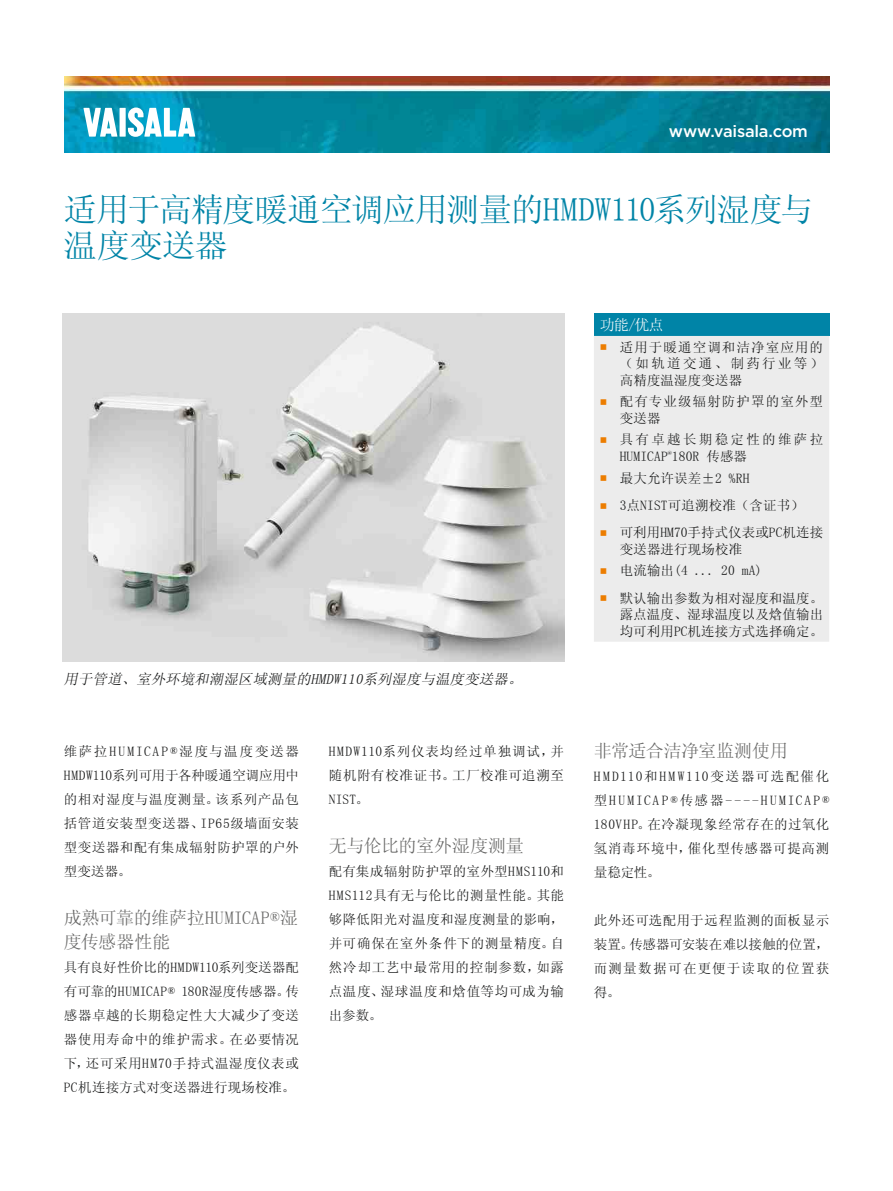
<style>
.page{position:relative;width:893px;height:1191px;background:#fff}
.page>*{position:absolute;margin:0;border:0;box-sizing:border-box;transform-origin:0 0}
.t1{font:33px/36px "Sim Sun";letter-spacing:-.02em;color:#0084a7}
.t2{font:18px/24px "Sim Sun";letter-spacing:-.02em;color:#686867}
.t3{font:500 16.5px "Gotham";letter-spacing:-.015em;color:#fff}
.t4{font:15px "Sim Sun";color:#fff}
.t5{font:italic 14.25px "Sim Sun";color:#151616}
.t6{font:13.5px/24px "Sim Sun";letter-spacing:.035em;color:#151616;text-align:justify}
.t7{font:13.5px/16.5px "Sim Sun";letter-spacing:.17em;color:#151616}
.t8{font:13.5px "Sim Sun";letter-spacing:.01em;color:#151616}
.t9{font:13.5px/16.5px "Sim Sun";letter-spacing:.005em;color:#151616}
.t10{font:13.5px/16.5px "Sim Sun";letter-spacing:.08em;color:#151616}
.s1{font-family:"Arial";font-weight:700;font-size:21px;color:#ec7d00}
</style>
<div class="page">
<img style="left:64px;top:77px;width:765px;height:75px">
<svg style="left:83px;top:108px;width:34px;height:29px"></svg>
<div style="left:120px;top:108px;width:6px;height:29px;background:#fff"></div>
<svg style="left:128px;top:107px;width:67px;height:30px"></svg>
<div style="left:594px;top:313px;width:235px;height:23px;background:#0084a7"></div>
<div style="left:594px;top:336px;width:235px;height:305px;background:#ececec"></div>
<img style="left:63px;top:313px;width:501px;height:348px">
<p class="t3" style="left:669px;top:120px;width:141px">www.vaisala.com</p>
<h1 class="t1" style="left:64px;top:191px;width:751px">适用于高精度暖通空调应用测量的HMDW110系列湿度与温度变送器</h1>
<p class="t5" style="left:64px;top:672px;width:463px">用于管道、室外环境和潮湿区域测量的HMDW110系列湿度与温度变送器。</p>
<p class="t6" style="left:64px;top:739px;width:237px">维萨拉HUMICAP®湿度与温度变送器HMDW110系列可用于各种暖通空调应用中的相对湿度与温度测量。该系列产品包括管道安装型变送器、IP65级墙面安装型变送器和配有集成辐射防护罩的户外型变送器。</p>
<h2 class="t2" style="left:64px;top:905px;width:236px">成熟可靠的维萨拉HUMICAP®湿度传感器性能</h2>
<p class="t6" style="left:64px;top:955px;width:237px">具有良好性价比的HMDW110系列变送器配有可靠的HUMICAP® 180R湿度传感器。传感器卓越的长期稳定性大大减少了变送器使用寿命中的维护需求。在必要情况下，还可采用HM70手持式温湿度仪表或PC机连接方式对变送器进行现场校准。</p>
<p class="t6" style="left:329px;top:739px;width:237px">HMDW110系列仪表均经过单独调试，并随机附有校准证书。工厂校准可追溯至NIST。</p>
<h2 class="t2" style="left:329px;top:833px;width:197px">无与伦比的室外湿度测量</h2>
<p class="t6" style="left:329px;top:859px;width:237px">配有集成辐射防护罩的室外型HMS110和HMS112具有无与伦比的测量性能。其能够降低阳光对温度和湿度测量的影响，并可确保在室外条件下的测量精度。自然冷却工艺中最常用的控制参数，如露点温度、湿球温度和焓值等均可成为输出参数。</p>
<p class="t4" style="left:600px;top:317px;width:65px">功能/优点</p>
<p class="t6" style="left:620px;top:338px;width:205px;line-height:16.5px;text-indent:-20px"><span class="s1">▪</span> 适用于暖通空调和洁净室应用的（如轨道交通、制药行业等）高精度温湿度变送器</p>
<p class="t10" style="left:620px;top:393px;width:205px;text-indent:-20px"><span class="s1">▪</span> 配有专业级辐射防护罩的室外型变送器</p>
<p class="t7" style="left:620px;top:431px;width:205px;text-indent:-20px"><span class="s1">▪</span> 具有卓越长期稳定性的维萨拉<br>HUMICAP<sup>®</sup>180R 传感器</p>
<p class="t8" style="left:600px;top:471px;width:151px"><span class="s1">▪</span> 最大允许误差±2 %RH</p>
<p class="t8" style="left:600px;top:498px;width:206px"><span class="s1">▪</span> 3点NIST可追溯校准（含证书）</p>
<p class="t9" style="left:620px;top:524px;width:205px;text-indent:-20px"><span class="s1">▪</span> 可利用HM70手持式仪表或PC机连接变送器进行现场校准</p>
<p class="t6" style="left:600px;top:558px;width:164px"><span class="s1">▪</span> 电流输出(4 ... 20 mA)</p>
<p class="t6" style="left:620px;top:589px;width:205px;line-height:16.5px;text-indent:-20px"><span class="s1">▪</span> 默认输出参数为相对湿度和温度。露点温度、湿球温度以及焓值输出均可利用PC机连接方式选择确定。</p>
<h2 class="t2" style="left:594px;top:738px;width:196px">非常适合洁净室监测使用</h2>
<p class="t6" style="left:594px;top:764px;width:237px">HMD110和HMW110变送器可选配催化型HUMICAP®传感器----HUMICAP® 180VHP。在冷凝现象经常存在的过氧化氢消毒环境中，催化型传感器可提高测量稳定性。</p>
<p class="t6" style="left:594px;top:908px;width:237px">此外还可选配用于远程监测的面板显示装置。传感器可安装在难以接触的位置，而测量数据可在更便于读取的位置获得。</p>
</div>
